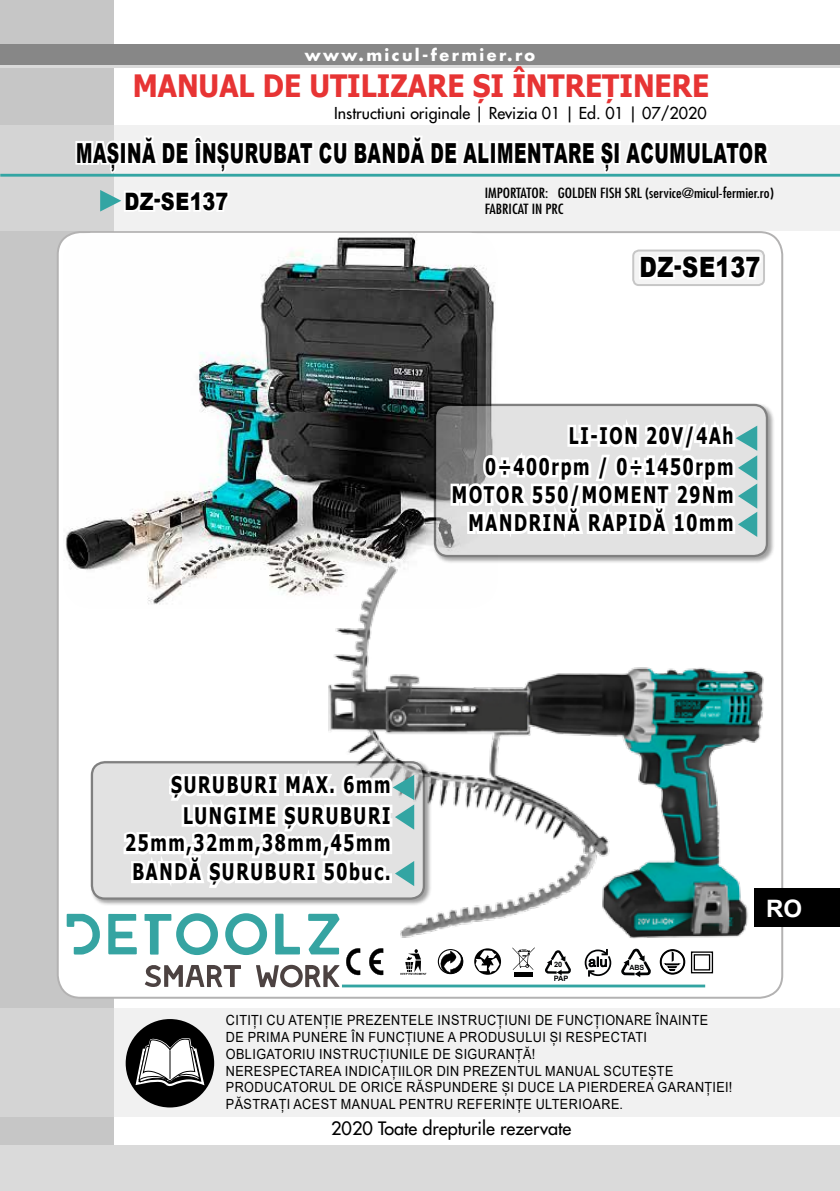
<style>
.page{position:relative;width:840px;height:1191px;background:#fff}
.page>*{position:absolute;margin:0;border:0;box-sizing:border-box;transform-origin:0 0}
.t1{font:700 30.8px "Tahoma";color:#e73434;scale:.91 1}
.t2{font:900 28px "Arial";letter-spacing:.02em;color:#000;scale:.8 1}
.t3{font:900 27.6px "Arial";letter-spacing:.035em;color:#000;scale:.63 1}
.t4{font:900 24px "Arial";letter-spacing:.02em;color:#000;scale:.8 1}
.t5{font:700 24px "Arial";color:#fff}
.t6{font:700 22.8px/30.6px "Tahoma";letter-spacing:.1em;color:#000;text-align:center;scale:.75 1}
.t7{font:18px "Futura";color:#000}
.t8{font:16px "Futura";color:#000}
.t9{font:700 16px "Futura";letter-spacing:.15em;color:#fff}
.t10{font:14px/16.8px "Arial";letter-spacing:.035em;color:#000;scale:.9 1}
.t11{font:condensed 13.6px/16.4px "Futura";color:#000;scale:1.12 1}
.t12{font:700 7.4px/14.4px "Arial";color:#010203}
.t13{font:700 7.2px "Arial";color:#010203}
</style>
<div class="page">
<div style="left:0;top:0;width:113px;height:1191px;background:#c6c6c6"></div>
<div style="left:58px;top:232px;width:723px;height:765px;background:#fff;border-radius:23px"></div>
<div style="left:0;top:1145px;width:839px;height:46px;background:#dadada"></div>
<div style="left:0;top:44px;width:839px;height:24px;background:#878787"></div>
<hr style="left:0;top:65px;width:839px;height:3px;background:#dadada">
<div style="left:754px;top:888px;width:85px;height:39px;background:#000"></div>
<svg style="left:0;top:1008px;width:839px;height:108px;fill:#f1f1f1"></svg>
<div style="left:126px;top:1019px;width:88px;height:88px;background:#000;border-radius:50%"></div>
<svg style="left:135px;top:1024px;width:70px;height:81px"></svg>
<svg style="left:0;top:126px;width:839px;height:105px;fill:#f1f1f1"></svg>
<svg style="left:73px;top:97px;width:699px;height:83px"></svg>
<hr style="left:0;top:174px;width:839px;height:3px;background:#33a5a3">
<svg style="left:437px;top:949px;width:26px;height:25px"></svg>
<svg style="left:474px;top:948px;width:26px;height:26px"></svg>
<svg style="left:400px;top:949px;width:26px;height:26px"></svg>
<svg style="left:512px;top:947px;width:22px;height:23px"></svg>
<div style="left:514px;top:972px;width:18px;height:5px;background:#000"></div>
<svg style="left:346px;top:948px;width:37px;height:27px"></svg>
<svg style="left:659px;top:949px;width:26px;height:25px"></svg>
<svg style="left:584px;top:949px;width:27px;height:27px"></svg>
<svg style="left:545px;top:950px;width:26px;height:26px"></svg>
<svg style="left:621px;top:949px;width:30px;height:28px"></svg>
<div style="left:690px;top:951px;width:22px;height:22px;border:1px solid #000"></div>
<div style="left:693px;top:954px;width:16px;height:16px;border:1px solid #000"></div>
<svg style="left:67px;top:913px;width:33px;height:41px"></svg>
<svg style="left:108px;top:914px;width:29px;height:40px"></svg>
<svg style="left:144px;top:913px;width:74px;height:42px"></svg>
<svg style="left:225px;top:913px;width:42px;height:42px"></svg>
<svg style="left:275px;top:913px;width:25px;height:41px"></svg>
<svg style="left:308px;top:913px;width:31px;height:41px"></svg>
<svg style="left:145px;top:965px;width:96px;height:22px"></svg>
<svg style="left:256px;top:964px;width:83px;height:23px"></svg>
<hr style="left:342px;top:984px;width:362px;height:3px;background:#33a4a2">
<div style="left:632px;top:249px;width:132px;height:37px;border:2px solid #c6c6c6;border-radius:6px"></div>
<svg style="left:636px;top:252px;width:127px;height:31px"></svg>
<svg style="left:100px;top:187px;width:131px;height:28px"></svg>
<img style="left:63px;top:233px;width:432px;height:372px">
<img style="left:323px;top:565px;width:441px;height:373px">
<div style="left:90px;top:760px;width:341px;height:146px;background:#000;opacity:.75"></div>
<svg style="left:92px;top:762px;width:331px;height:136px;background:#d9dada"></svg>
<svg style="left:117px;top:747px;width:297px;height:153px"></svg>
<div style="left:433px;top:403px;width:341px;height:161px;background:#000;opacity:.75"></div>
<svg style="left:435px;top:405px;width:331px;height:151px;background:#b5b9b8"></svg>
<div style="left:433px;top:404px;width:334px;height:153px;border:2px solid #000;border-radius:13px"></div>
<svg style="left:447px;top:405px;width:309px;height:146px"></svg>
<p class="t9" style="left:305px;top:44px;width:231px">www.micul-fermier.ro</p>
<h1 class="t1" style="left:133px;top:65px;width:634px">MANUAL DE UTILIZARE ȘI ÎNTREȚINERE</h1>
<p class="t8" style="left:334px;top:103px;width:374px">Instructiuni originale | Revizia 01 | Ed. 01 | 07/2020</p>
<h3 class="t3" style="left:76px;top:133px;width:1097px">MAȘINĂ DE ÎNȘURUBAT CU BANDĂ DE ALIMENTARE ȘI ACUMULATOR</h3>
<p class="t11" style="left:484px;top:184px;width:260px">IMPORTATOR: GOLDEN FISH SRL (service@micul-fermier.ro)<br>FABRICAT IN PRC</p>
<h3 class="t4" style="left:124px;top:184px;width:131px">DZ-SE137</h3>
<h2 class="t2" style="left:639px;top:247px;width:153px">DZ-SE137</h2>
<h3 class="t6" style="left:485px;top:421px;width:332px;text-align:right">LI-ION 20V/4Ah<br>0÷400rpm / 0÷1450rpm</h3>
<h3 class="t6" style="left:451px;top:481px;width:377px;line-height:28.2px;text-align:right">MOTOR 550/MOMENT 29Nm<br>MANDRINĂ RAPIDĂ 10mm</h3>
<h3 class="t6" style="left:171px;top:770px;width:294px">ȘURUBURI MAX. 6mm<br>LUNGIME ȘURUBURI</h3>
<h3 class="t6" style="left:125px;top:829px;width:355px;line-height:29px">25mm,32mm,38mm,45mm<br>BANDĂ ȘURUBURI 50buc.</h3>
<p class="t12" style="left:553px;top:957px;width:16px">20<br>PAP</p>
<p class="t13" style="left:629px;top:962px;width:16px">ABS</p>
<p class="t10" style="left:226px;top:1011px;width:564px">CITIȚI CU ATENȚIE PREZENTELE INSTRUCȚIUNI DE FUNCȚIONARE ÎNAINTE<br>DE PRIMA PUNERE ÎN FUNCȚIUNE A PRODUSULUI ȘI RESPECTATI OBLIGATORIU INSTRUCȚIUNILE DE SIGURANȚĂ!<br>NERESPECTAREA INDICAȚIILOR DIN PREZENTUL MANUAL SCUTEȘTE PRODUCATORUL DE ORICE RĂSPUNDERE ȘI DUCE LA PIERDEREA GARANȚIEI!<br>PĂSTRAȚI ACEST MANUAL PENTRU REFERINȚE ULTERIOARE.</p>
<p class="t7" style="left:331px;top:1117px;width:241px">2020 Toate drepturile rezervate</p>
<h3 class="t5" style="left:765px;top:891px;width:37px">RO</h3>
</div>
